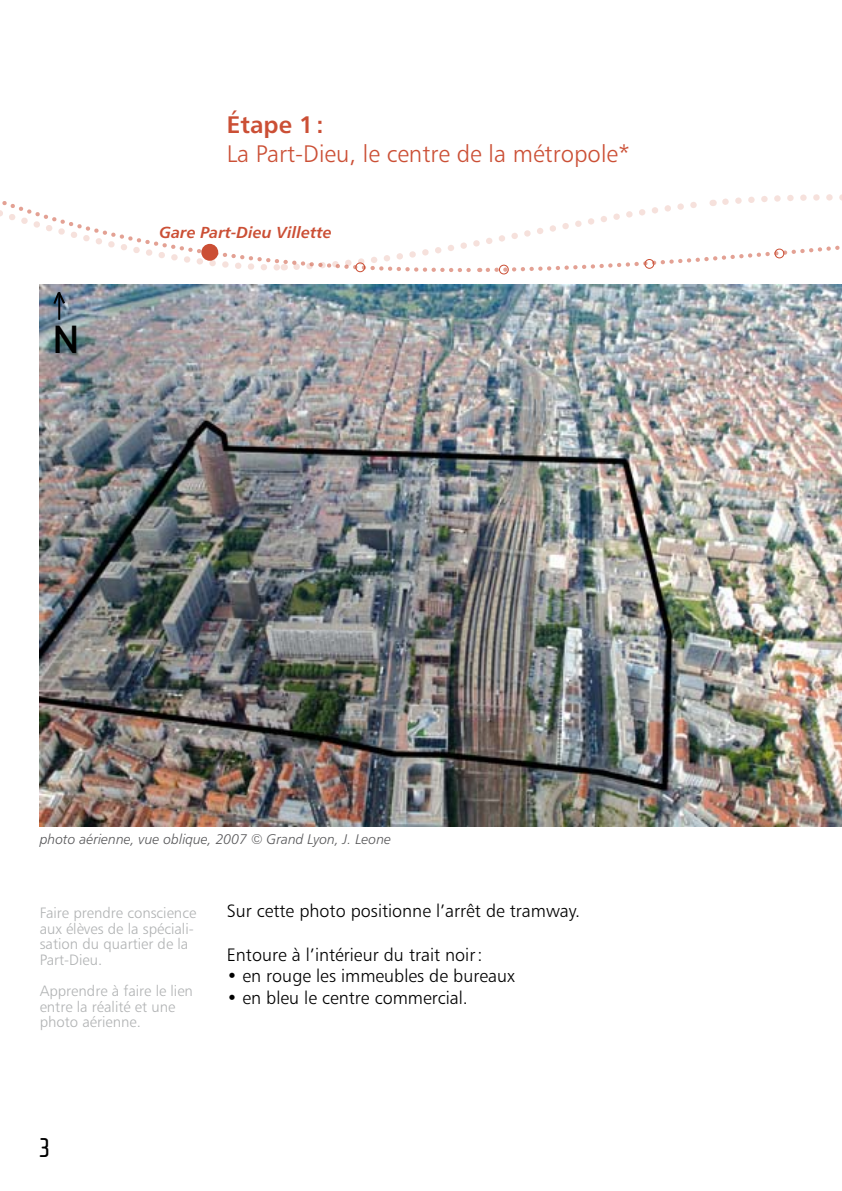
<style>
.page{position:relative;width:842px;height:1191px;background:#fff}
.page>*{position:absolute;margin:0;border:0;box-sizing:border-box;transform-origin:0 0}
.t1{font:500 38.4px "DIN";color:#000}
.t2{font:28px "Cholla Sans";color:#000}
.t3{font:24px "Humanist 777 BT Light B";color:#cb4f35}
.t4{font:24px "Humanist 777 BT Bold B";color:#cb4f35}
.t5{font:18px "Humanist 777 BT Light B";color:#000}
.t6{font:16px "Humanist 777 BT Bold Italic B";color:#cb4f35}
.t7{font:15px/15.6px "Humanist 777 BT Light B";color:#b1b3b4}
.t8{font:14px "Humanist 777 BT Light Italic B";color:#58585a}
</style>
<div class="page">
<svg style="left:0;top:194px;width:842px;height:78px"></svg>
<img style="left:40px;top:284px;width:802px;height:542px">
<div style="left:201px;top:244px;width:17px;height:17px;background:#cb4f35;border-radius:50%"></div>
<div style="left:774px;top:249px;width:10px;height:9px;border:1px solid #cb4f35;border-radius:50%"></div>
<div style="left:644px;top:259px;width:10px;height:10px;border:1px solid #cb4f35;border-radius:50%"></div>
<div style="left:355px;top:262px;width:10px;height:10px;border:1px solid #cb4f35;border-radius:50%"></div>
<div style="left:499px;top:265px;width:10px;height:9px;border:1px solid #cb4f35;border-radius:50%"></div>
<hr style="left:58px;top:292px;width:2px;height:28px;background:#000">
<svg style="left:52px;top:290px;width:15px;height:16px"></svg>
<h3 class="t4" style="left:227px;top:109px;width:98px">Étape 1:</h3>
<h3 class="t3" style="left:227px;top:138px;width:405px">La Part-Dieu, le centre de la métropole*</h3>
<h1 class="t1" style="left:52px;top:314px;width:29px">N</h1>
<p class="t6" style="left:159px;top:222px;width:174px">Gare Part-Dieu Villette</p>
<p class="t8" style="left:40px;top:831px;width:353px">photo aérienne, vue oblique, 2007 © Grand Lyon, J. Leone</p>
<p class="t7" style="left:40px;top:905px;width:158px">Faire prendre conscience aux élèves de la spéciali&shy;sation du quartier de la<br>Part-Dieu.</p>
<p class="t7" style="left:40px;top:983px;width:155px">Apprendre à faire le lien entre la réalité et une photo aérienne.</p>
<p class="t5" style="left:227px;top:900px;width:355px">Sur cette photo positionne l’arrêt de tramway.</p>
<p class="t5" style="left:227px;top:943px;width:257px">Entoure à l’intérieur du trait noir:</p>
<p class="t5" style="left:227px;top:965px;width:289px">• en rouge les immeubles de bureaux</p>
<p class="t5" style="left:227px;top:986px;width:243px">• en bleu le centre commercial.</p>
<h2 class="t2" style="left:39px;top:1132px;width:14px">3</h2>
</div>
